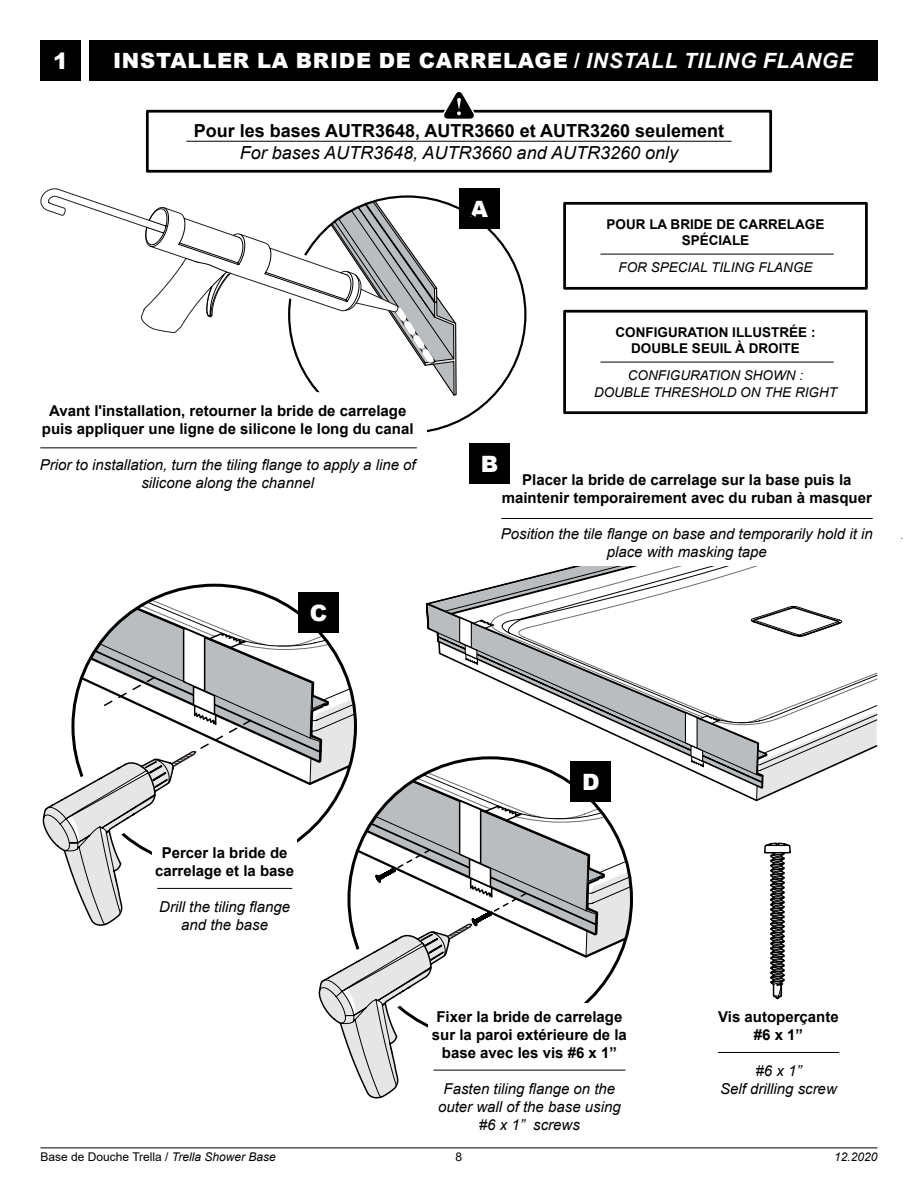
<style>
.page{position:relative;width:918px;height:1188px;background:#fff}
.page>*{position:absolute;margin:0;border:0;box-sizing:border-box;transform-origin:0 0}
.t1{font:900 22.5px "Arial";color:#fff}
.t2{font:900 21px "Arial";letter-spacing:.035em;color:#fff}
.t3{font:700 18px "Arial";color:#000}
.t4{font:italic 18px "Arial";color:#000}
.t5{font:700 15px/18px "Arial";color:#000;text-align:center}
.t6{font:italic 15px/18px "Arial";color:#000;text-align:center}
.t7{font:700 13.5px/16.2px "Arial";color:#000;text-align:center}
.t8{font:italic 13.5px/16.2px "Arial";color:#000;text-align:center}
.t9{font:12px "Arial";color:#000}
.t10{font:italic 12px "Arial";color:#000}
.s1{font-weight:700}
.s2{font-weight:700;font-style:italic}
.s3{font-style:italic}
</style>
<div class="page">
<hr style="left:40px;top:1148px;width:838px;height:1px;background:#000">
<div style="left:89px;top:40px;width:789px;height:41px;background:#000"></div>
<div style="left:40px;top:40px;width:41px;height:41px;background:#000"></div>
<div style="left:563px;top:202px;width:305px;height:88px;border:3px solid #000"></div>
<hr style="left:600px;top:254px;width:234px;height:1px;background:#000">
<div style="left:563px;top:310px;width:305px;height:104px;border:3px solid #000"></div>
<hr style="left:600px;top:362px;width:234px;height:1px;background:#000">
<div style="left:459px;top:188px;width:41px;height:41px;background:#000"></div>
<div style="left:298px;top:592px;width:41px;height:41px;background:#000"></div>
<hr style="left:718px;top:1052px;width:121px;height:1px;background:#000">
<svg style="left:764px;top:842px;width:27px;height:158px"></svg>
<svg style="left:40px;top:188px;width:359px;height:137px"></svg>
<svg style="left:146px;top:199px;width:311px;height:197px"></svg>
<hr style="left:41px;top:448px;width:376px;height:1px;background:#000">
<svg style="left:443px;top:566px;width:435px;height:236px"></svg>
<svg style="left:684px;top:712px;width:47px;height:65px"></svg>
<hr style="left:501px;top:518px;width:371px;height:1px;background:#000">
<div style="left:470px;top:443px;width:40px;height:41px;background:#000"></div>
<svg style="left:42px;top:599px;width:590px;height:500px"></svg>
<div style="left:429px;top:1003px;width:201px;height:135px;background:#fff"></div>
<hr style="left:434px;top:1070px;width:191px;height:1px;background:#000">
<div style="left:146px;top:110px;width:626px;height:63px;border:3px solid #000"></div>
<svg style="left:442px;top:92px;width:36px;height:27px"></svg>
<hr style="left:187px;top:141px;width:544px;height:1px;background:#000">
<h1 class="t1" style="left:53px;top:45px;width:17px">1</h1>
<h2 class="t2" style="left:113px;top:46px;width:741px">INSTALLER LA BRIDE DE CARRELAGE <span class="s1">/</span> <span class="s2">INSTALL TILING FLANGE</span></h2>
<p class="t3" style="left:194px;top:118px;width:532px">Pour les bases AUTR3648, AUTR3660 et AUTR3260 seulement</p>
<p class="t4" style="left:240px;top:141px;width:440px">For bases AUTR3648, AUTR3660 and AUTR3260 only</p>
<p class="t5" style="left:42px;top:402px;width:373px">Avant l'installation, retourner la bride de carrelage puis appliquer une ligne de silicone le long du canal</p>
<p class="t6" style="left:40px;top:456px;width:378px">Prior to installation, turn the tiling flange to apply a line of silicone along the channel</p>
<h1 class="t1" style="left:310px;top:597px;width:19px">C</h1>
<h1 class="t1" style="left:470px;top:192px;width:19px">A</h1>
<h1 class="t1" style="left:481px;top:447px;width:16px">b</h1>
<p class="t7" style="left:607px;top:216px;width:219px">POUR LA BRIDE DE CARRELAGE<br>SPÉCIALE</p>
<p class="t8" style="left:618px;top:260px;width:196px">FOR SPECIAL TILING FLANGE</p>
<p class="t7" style="left:616px;top:324px;width:202px">CONFIGURATION ILLUSTRÉE :<br>DOUBLE SEUIL À DROITE</p>
<p class="t8" style="left:594px;top:368px;width:245px">CONFIGURATION SHOWN :<br>DOUBLE THRESHOLD ON THE RIGHT</p>
<p class="t5" style="left:502px;top:471px;width:372px">Placer la bride de carrelage sur la base puis la maintenir temporairement avec du ruban à masquer</p>
<p class="t6" style="left:501px;top:525px;width:373px">Position the tile flange on base and temporarily hold it in place with masking tape</p>
<p class="t5" style="left:155px;top:844px;width:141px">Percer la bride de carrelage et la base</p>
<p class="t6" style="left:159px;top:898px;width:132px">Drill the tiling flange and the base</p>
<h1 class="t1" style="left:582px;top:765px;width:19px">D</h1>
<p class="t5" style="left:432px;top:1008px;width:197px">Fixer la bride de carrelage sur la paroi extérieure de la base avec les vis #6 x 1”</p>
<p class="t6" style="left:438px;top:1080px;width:184px">Fasten tiling flange on the outer wall of the base using #6 x 1” screws</p>
<p class="t5" style="left:718px;top:1008px;width:122px">Vis autoperçante #6 x 1”</p>
<p class="t6" style="left:720px;top:1062px;width:118px">#6 x 1”<br>Self drilling screw</p>
<p class="t9" style="left:40px;top:1149px;width:237px">Base de Douche Trella / <span class="s3">Trella Shower Base</span></p>
<p class="t9" style="left:456px;top:1149px;width:8px">8</p>
<p class="t10" style="left:834px;top:1149px;width:45px">12.2020</p>
</div>
